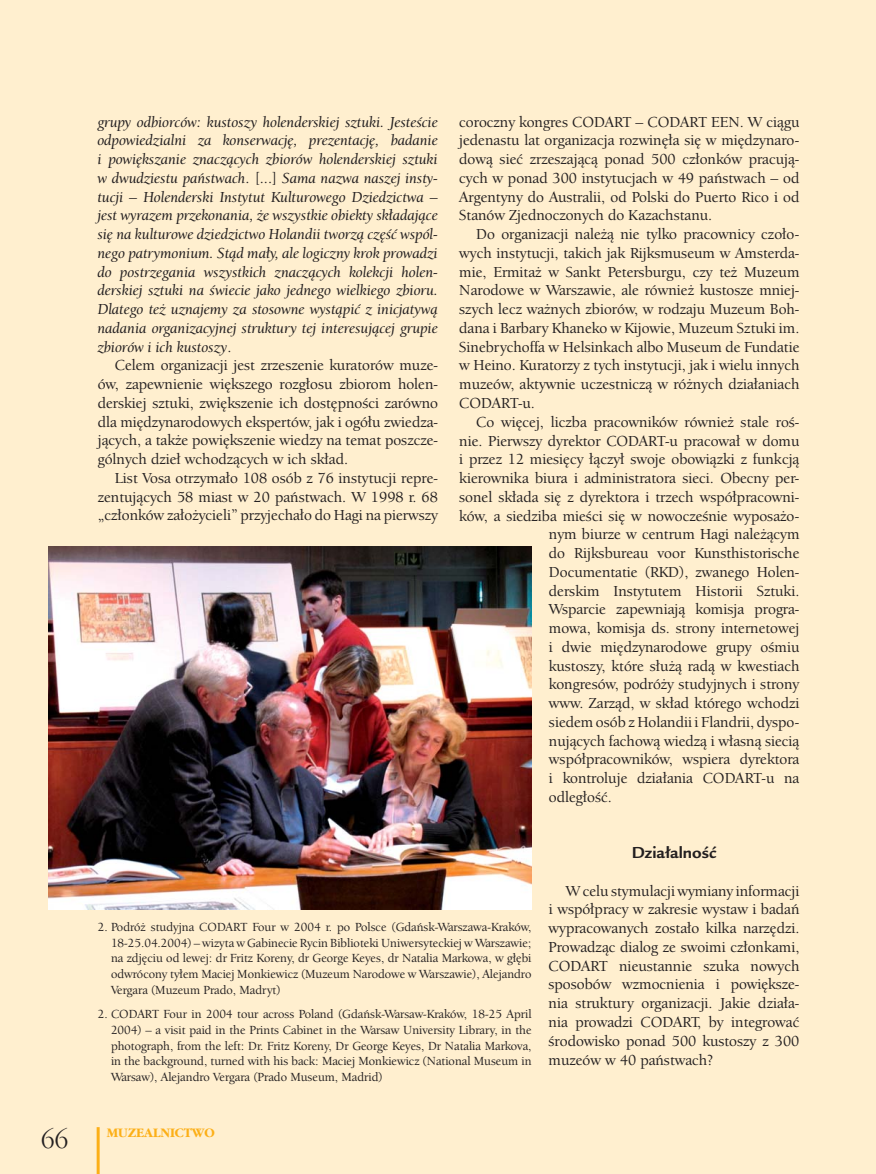
<style>
.page{position:relative;width:876px;height:1174px;background:#fff}
.page>*{position:absolute;margin:0;border:0;box-sizing:border-box;transform-origin:0 0}
.t1{font:27px "Gatineau";color:#231f20}
.t2{font:700 17.25px "Legacy San Bk PL";color:#231f20}
.t3{font:15.75px/18.8px "Berk Oldsty Md PL";color:#231f20;text-align:justify}
.t4{font:italic 15.75px/18.8px "Berk Oldsty Md PL";color:#231f20;text-align:justify}
.t5{font:700 13.5px "Gatineau";color:#fcaf17}
.t6{font:12.75px/15.8px "Berk Oldsty Md PL";color:#231f20;text-align:justify}
.s1{font-style:normal}
</style>
<div class="page">
<div style="left:0;top:0;width:876px;height:1173px;background:#ffefcf"></div>
<hr style="left:97px;top:1127px;width:3px;height:46px;background:#fcaf17">
<img style="left:49px;top:546px;width:483px;height:363px">
<p class="t4" style="left:98px;top:113px;width:342px">grupy odbiorców: kustoszy holenderskiej sztuki. Jesteście odpowiedzialni za konserwację, prezentację, badanie i powiększanie znaczących zbiorów holenderskiej sztuki w dwudziestu państwach<span class="s1">. [...]</span> Sama nazwa naszej insty&shy;tucji – Holenderski Instytut Kulturowego Dziedzictwa – jest wyrazem przekonania, że wszystkie obiekty składające się na kulturowe dziedzictwo Holandii tworzą część wspól&shy;nego patrymonium. Stąd mały, ale logiczny krok prowadzi do postrzegania wszystkich znaczących kolekcji holen&shy;derskiej sztuki na świecie jako jednego wielkiego zbioru.<br>Dlatego też uznajemy za stosowne wystąpić z inicjatywą nadania organizacyjnej struktury tej interesującej grupie zbiorów i ich kustoszy<span class="s1">.</span></p>
<p class="t3" style="left:98px;top:357px;width:342px;text-indent:17px">Celem organizacji jest zrzeszenie kuratorów muze&shy;ów, zapewnienie większego rozgłosu zbiorom holen&shy;derskiej sztuki, zwiększenie ich dostępności zarówno dla międzynarodowych ekspertów, jak i ogółu zwiedza&shy;jących, a także powiększenie wiedzy na temat poszcze&shy;gólnych dzieł wchodzących w ich skład.</p>
<p class="t3" style="left:98px;top:470px;width:342px;text-indent:17px">List Vosa otrzymało 108 osób z 76 instytucji repre&shy;zentujących 58 miast w 20 państwach. W 1998 r. 68 „członków założycieli” przyjechało do Hagi na pierwszy</p>
<p class="t3" style="left:459px;top:113px;width:342px">coroczny kongres CODART – CODART EEN. W ciągu jedenastu lat organizacja rozwinęła się w międzynaro&shy;dową sieć zrzeszającą ponad 500 członków pracują&shy;cych w ponad 300 instytucjach w 49 państwach – od Argentyny do Australii, od Polski do Puerto Rico i od Stanów Zjednoczonych do Kazachstanu.</p>
<p class="t3" style="left:459px;top:226px;width:342px;text-indent:17px">Do organizacji należą nie tylko pracownicy czoło&shy;wych instytucji, takich jak Rijksmuseum w Amsterda&shy;mie, Ermitaż w Sankt Petersburgu, czy też Muzeum Narodowe w Warszawie, ale również kustosze mniej&shy;szych lecz ważnych zbiorów, w rodzaju Muzeum Boh&shy;dana i Barbary Khaneko w Kijowie, Muzeum Sztuki im.<br>Sinebrychoffa w Helsinkach albo Museum de Fundatie w Heino. Kuratorzy z tych instytucji, jak i wielu innych muzeów, aktywnie uczestniczą w różnych działaniach CODART-u.</p>
<p class="t3" style="left:476px;top:413px;width:325px">Co więcej, liczba pracowników również stale roś-</p>
<p class="t3" style="left:459px;top:432px;width:342px">nie. Pierwszy dyrektor CODART-u pracował w domu</p>
<p class="t3" style="left:459px;top:451px;width:342px">i przez 12 miesięcy łączył swoje obowiązki z funkcją</p>
<p class="t3" style="left:459px;top:470px;width:342px">kierownika biura i administratora sieci. Obecny per-</p>
<p class="t3" style="left:459px;top:488px;width:342px">sonel składa się z dyrektora i trzech współpracowni-</p>
<p class="t3" style="left:459px;top:507px;width:342px">ków, a siedziba mieści się w nowocześnie wyposażo-</p>
<p class="t3" style="left:549px;top:526px;width:252px">nym biurze w centrum Hagi należącym</p>
<p class="t3" style="left:549px;top:545px;width:252px">do Rijksbureau voor Kunsthistorische</p>
<p class="t3" style="left:549px;top:563px;width:252px">Documentatie (RKD), zwanego Holen-</p>
<p class="t3" style="left:549px;top:582px;width:252px">derskim Instytutem Historii Sztuki.</p>
<p class="t3" style="left:549px;top:601px;width:252px">Wsparcie zapewniają komisja progra-</p>
<p class="t3" style="left:549px;top:620px;width:252px">mowa, komisja ds. strony internetowej</p>
<p class="t3" style="left:549px;top:638px;width:252px">i dwie międzynarodowe grupy ośmiu</p>
<p class="t3" style="left:549px;top:657px;width:252px">kustoszy, które służą radą w kwestiach</p>
<p class="t3" style="left:549px;top:676px;width:252px">kongresów, podróży studyjnych i strony</p>
<p class="t3" style="left:549px;top:695px;width:252px">www. Zarząd, w skład którego wchodzi</p>
<p class="t3" style="left:549px;top:713px;width:252px">siedem osób z Holandii i Flandrii, dyspo-</p>
<p class="t3" style="left:549px;top:732px;width:252px">nujących fachową wiedzą i własną siecią</p>
<p class="t3" style="left:549px;top:751px;width:252px">współpracowników, wspiera dyrektora</p>
<p class="t3" style="left:549px;top:770px;width:252px">i kontroluje działania CODART-u na</p>
<p class="t3" style="left:549px;top:788px;width:64px">odległość.</p>
<p class="t6" style="left:111px;top:920px;width:422px;text-indent:-13px">2. Podróż studyjna CODART Four w 2004 r. po Polsce (Gdańsk-Warszawa-Kraków, 18-25.04.2004) – wizyta w Gabinecie Rycin Biblioteki Uniwersyteckiej w Warszawie; na zdjęciu od lewej: dr Fritz Koreny, dr George Keyes, dr Natalia Markowa, w głębi odwrócony tyłem Maciej Monkiewicz (Muzeum Narodowe w Warszawie), Alejandro Vergara (Muzeum Prado, Madryt)</p>
<p class="t6" style="left:111px;top:1007px;width:422px;text-indent:-13px">2. CODART Four in 2004 tour across Poland (Gdańsk-Warsaw-Kraków, 18-25 April 2004) – a visit paid in the Prints Cabinet in the Warsaw University Library, in the photograph, from the left: Dr. Fritz Koreny, Dr George Keyes, Dr Natalia Markova, in the background, turned with his back: Maciej Monkiewicz (National Museum in Warsaw), Alejandro Vergara (Prado Museum, Madrid)</p>
<p class="t2" style="left:632px;top:845px;width:86px">Działalność</p>
<p class="t3" style="left:549px;top:882px;width:252px;text-indent:17px">W celu stymulacji wymiany informacji i współpracy w zakresie wystaw i badań wypracowanych zostało kilka narzędzi.<br>Prowadząc dialog ze swoimi członkami, CODART nieustannie szuka nowych sposobów wzmocnienia i powiększe&shy;nia struktury organizacji. Jakie działa&shy;nia prowadzi CODART, by integrować środowisko ponad 500 kustoszy z 300 muzeów w 40 państwach?</p>
<h1 class="t1" style="left:41px;top:1129px;width:28px">66</h1>
<p class="t5" style="left:107px;top:1127px;width:110px">MUZEALNICTWO</p>
</div>
